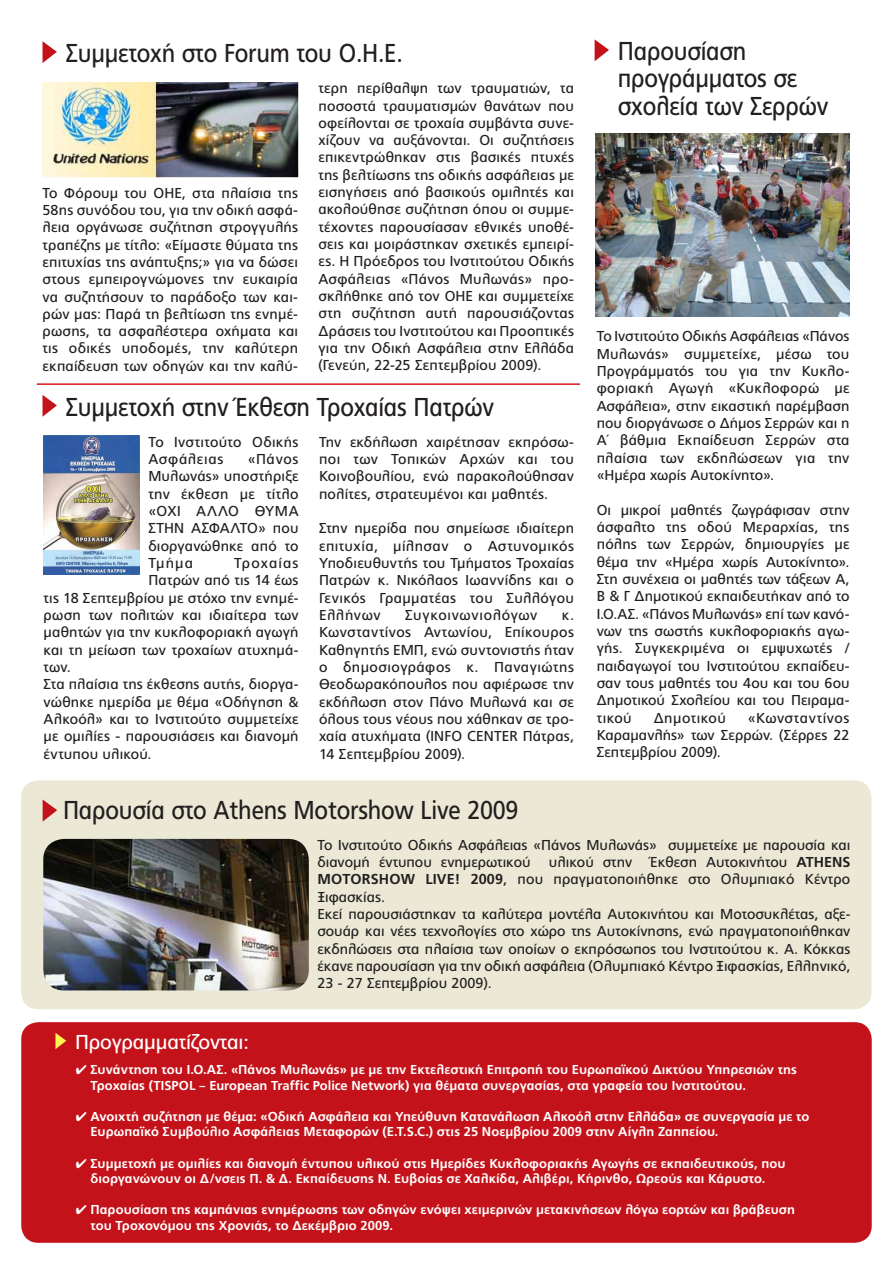
<style>
.page{position:relative;width:893px;height:1263px;background:#fff}
.page>*{position:absolute;margin:0;border:0;box-sizing:border-box;transform-origin:0 0}
.t1{font:25.95px/27.3px "PF Catalog";letter-spacing:-.01em;color:#231f20;scale:.9 1}
.t2{font:20.1px "PF Catalog";letter-spacing:-.01em;color:#fff}
.t3{font:14.4px/17.4px "PF Catalog";letter-spacing:.005em;color:#231f20;text-align:justify}
.t4{font:14.4px/17.4px "PF Catalog";letter-spacing:.03em;color:#231f20}
.t5{font:14.4px "PF Catalog";letter-spacing:.04em;color:#231f20}
.t6{font:14.4px "PF Catalog";letter-spacing:.08em;color:#231f20}
.t7{font:700 12.9px/15.6px "PF Catalog";letter-spacing:.005em;color:#fff}
.s1{font-weight:700}
</style>
<div class="page">
<div style="left:21px;top:780px;width:850px;height:229px;background:#ebe9d6;border-radius:17px"></div>
<img style="left:43px;top:839px;width:266px;height:151px">
<svg style="left:43px;top:800px;width:14px;height:22px"></svg>
<div style="left:21px;top:1022px;width:851px;height:221px;background:#c4121a;border-radius:17px"></div>
<svg style="left:55px;top:1033px;width:11px;height:16px"></svg>
<svg style="left:43px;top:41px;width:14px;height:22px"></svg>
<svg style="left:595px;top:39px;width:14px;height:22px"></svg>
<svg style="left:43px;top:395px;width:14px;height:22px"></svg>
<img style="left:43px;top:82px;width:255px;height:96px">
<img style="left:595px;top:134px;width:255px;height:183px">
<hr style="left:37px;top:383px;width:543px;height:2px;background:#d7171f">
<img style="left:44px;top:436px;width:96px;height:138px">
<h1 class="t1" style="left:66px;top:40px;width:376px">Συμμετοχή στο Forum του Ο.Η.Ε.</h1>
<h1 class="t1" style="left:618px;top:38px;width:235px">Παρουσίαση προγράμματος σε σχολεία των Σερρών</h1>
<p class="t3" style="left:318px;top:80px;width:257px">τερη περίθαλψη των τραυματιών, τα ποσοστά τραυματισμών θανάτων που οφείλονται σε τροχαία συμβάντα συνε&shy;χίζουν να αυξάνονται. Οι συζητήσεις επικεντρώθηκαν στις βασικές πτυχές της βελτίωσης της οδικής ασφάλειας με εισηγήσεις από βασικούς ομιλητές και ακολούθησε συζήτηση όπου οι συμμε&shy;τέχοντες παρουσίασαν εθνικές υποθέ&shy;σεις και μοιράστηκαν σχετικές εμπειρί&shy;ες. Η Πρόεδρος του Ινστιτούτου Οδικής Ασφάλειας «Πάνος Μυλωνάς» προ&shy;σκλήθηκε από τον ΟΗΕ και συμμετείχε στη συζήτηση αυτή παρουσιάζοντας Δράσεις του Ινστιτούτου και Προοπτικές για την Οδική Ασφάλεια στην Ελλάδα (Γενεύη, 22-25 Σεπτεμβρίου 2009).</p>
<p class="t3" style="left:43px;top:184px;width:257px">Τo Φόρουμ του ΟΗΕ, στα πλαίσια της 58ης συνόδου του, για την οδική ασφά&shy;λεια οργάνωσε συζήτηση στρογγυλής τραπέζης με τίτλο: «Είμαστε θύματα της επιτυχίας της ανάπτυξης;» για να δώσει στους εμπειρογνώμονες την ευκαιρία να συζητήσουν το παράδοξο των και&shy;ρών μας: Παρά τη βελτίωση της ενημέ&shy;ρωσης, τα ασφαλέστερα οχήματα και τις οδικές υποδομές, την καλύτερη εκπαίδευση των οδηγών και την καλύ-</p>
<p class="t3" style="left:597px;top:328px;width:254px">Το Ινστιτούτο Οδικής Ασφάλειας «Πάνος Μυλωνάς» συμμετείχε, μέσω του Προγράμματός του για την Κυκλο&shy;φοριακή Αγωγή «Κυκλοφορώ με Ασφάλεια», στην εικαστική παρέμβαση που διοργάνωσε ο Δήμος Σερρών και η Α΄ βάθμια Εκπαίδευση Σερρών στα πλαίσια των εκδηλώσεων για την «Ημέρα χωρίς Αυτοκίνητο».</p>
<p class="t3" style="left:597px;top:501px;width:254px">Οι μικροί μαθητές ζωγράφισαν στην άσφαλτο της οδού Μεραρχίας, της πόλης των Σερρών, δημιουργίες με θέμα την «Ημέρα χωρίς Αυτοκίνητο».<br>Στη συνέχεια οι μαθητές των τάξεων Α, Β &amp; Γ Δημοτικού εκπαιδευτήκαν από το Ι.Ο.ΑΣ. «Πάνος Μυλωνάς» επί των κανό&shy;νων της σωστής κυκλοφοριακής αγω&shy;γής. Συγκεκριμένα οι εμψυχωτές / παιδαγωγοί του Ινστιτούτου εκπαίδευ&shy;σαν τους μαθητές του 4ου και του 6ου Δημοτικού Σχολείου και του Πειραμα&shy;τικού</p>
<h1 class="t1" style="left:66px;top:393px;width:477px">Συμμετοχή στην Έκθεση Τροχαίας Πατρών</h1>
<p class="t4" style="left:148px;top:433px;width:152px">Το Ινστιτούτο Οδικής<br>Ασφάλειας</p>
<p class="t3" style="left:319px;top:433px;width:257px">Την εκδήλωση χαιρέτησαν εκπρόσω&shy;ποι των Τοπικών Αρχών και του Κοινοβουλίου, ενώ παρακολούθησαν πολίτες, στρατευμένοι και μαθητές.</p>
<p class="t3" style="left:319px;top:520px;width:257px">Στην ημερίδα που σημείωσε ιδιαίτερη επιτυχία, μίλησαν ο Αστυνομικός Υποδιευθυντής του Τμήματος Τροχαίας Πατρών κ. Νικόλαος Ιωαννίδης και ο Γενικός Γραμματέας του Συλλόγου Ελλήνων</p>
<p class="t3" style="left:148px;top:450px;width:152px;text-indent:99px">«Πάνος Μυλωνάς» υποστήριξε την έκθεση με τίτλο «ΟΧΙ ΑΛΛΟ ΘΥΜΑ ΣΤΗΝ ΑΣΦΑΛΤΟ» που διοργανώθηκε από το Τμήμα</p>
<p class="t6" style="left:234px;top:555px;width:66px">Τροχαίας</p>
<p class="t3" style="left:148px;top:572px;width:152px">Πατρών από τις 14 έως</p>
<p class="t3" style="left:44px;top:589px;width:257px">τις 18 Σεπτεμβρίου με στόχο την ενημέ-</p>
<p class="t3" style="left:44px;top:606px;width:256px">ρωση των πολιτών και ιδιαίτερα των</p>
<p class="t3" style="left:44px;top:624px;width:256px">μαθητών για την κυκλοφοριακή αγωγή</p>
<p class="t3" style="left:44px;top:641px;width:257px">και τη μείωση των τροχαίων ατυχημά-</p>
<p class="t3" style="left:44px;top:658px;width:29px">των.</p>
<p class="t3" style="left:44px;top:676px;width:257px">Στα πλαίσια της έκθεσης αυτής, διοργα-</p>
<p class="t3" style="left:44px;top:693px;width:256px">νώθηκε ημερίδα με θέμα «Οδήγηση &amp;</p>
<p class="t3" style="left:44px;top:710px;width:257px">Αλκοόλ» και το Ινστιτούτο συμμετείχε</p>
<p class="t3" style="left:44px;top:728px;width:256px">με ομιλίες - παρουσιάσεις και διανομή</p>
<p class="t3" style="left:44px;top:745px;width:109px">έντυπου υλικού.</p>
<p class="t5" style="left:405px;top:607px;width:134px">Συγκοινωνιολόγων</p>
<p class="t3" style="left:319px;top:606px;width:257px;text-indent:243px">κ.<br>Κωνσταντίνος Αντωνίου, Επίκουρος Καθηγητής ΕΜΠ, ενώ συντονιστής ήταν ο δημοσιογράφος κ. Παναγιώτης Θεοδωρακόπουλος που αφιέρωσε την εκδήλωση στον Πάνο Μυλωνά και σε όλους τους νέους που χάθηκαν σε τρο&shy;χαία ατυχήματα (INFO CENTER Πάτρας, 14 Σεπτεμβρίου 2009).</p>
<p class="t3" style="left:597px;top:709px;width:254px;text-indent:151px">«Κωνσταντίνος Καραμανλής» των Σερρών. (Σέρρες 22<br>Σεπτεμβρίου 2009).</p>
<p class="t4" style="left:654px;top:709px;width:74px">Δημοτικού</p>
<h1 class="t1" style="left:63px;top:796px;width:508px">Παρουσία στο Athens Motorshow Live 2009</h1>
<h2 class="t2" style="left:75px;top:1030px;width:175px">Προγραμματίζονται:</h2>
<p class="t3" style="left:317px;top:836px;width:535px">Το Ινστιτούτο Οδικής Ασφάλειας «Πάνος Μυλωνάς» συμμετείχε με παρουσία και διανομή έντυπου ενημερωτικού</p>
<p class="t3" style="left:549px;top:853px;width:85px">υλικού στην</p>
<p class="t3" style="left:317px;top:853px;width:535px;text-align:left;text-indent:333px">Έκθεση Αυτοκινήτου <span class="s1">ATHENS MOTORSHOW LIVE! 2009</span>, που πραγματοποιήθηκε στο Ολυμπιακό Κέντρο Ξιφασκίας.<br>Εκεί παρουσιάστηκαν τα καλύτερα μοντέλα Αυτοκινήτου και Μοτοσυκλέτας, αξε&shy;σουάρ και νέες τεχνολογίες στο χώρο της Αυτοκίνησης, ενώ πραγματοποιήθηκαν εκδηλώσεις στα πλαίσια των οποίων ο εκπρόσωπος του Ινστιτούτου κ. Α. Κόκκας έκανε παρουσίαση για την οδική ασφάλεια (Ολυμπιακό Κέντρο Ξιφασκίας, Ελληνικό, 23 - 27 Σεπτεμβρίου 2009).</p>
<p class="t7" style="left:90px;top:1062px;width:708px;text-indent:-15px">✔ Συνάντηση του Ι.Ο.ΑΣ. «Πάνος Μυλωνάς» με με την Εκτελεστική Επιτροπή του Ευρωπαϊκού Δικτύου Υπηρεσιών της<br>Τροχαίας (TISPOL – European Traffic Police Network) για θέματα συνεργασίας, στα γραφεία του Ινστιτούτου.</p>
<p class="t7" style="left:90px;top:1108px;width:720px;text-indent:-15px">✔ Ανοιχτή συζήτηση με θέμα: «Οδική Ασφάλεια και Υπεύθυνη Κατανάλωση Αλκοόλ στην Ελλάδα» σε συνεργασία με το<br>Ευρωπαϊκό Συμβούλιο Ασφάλειας Μεταφορών (E.T.S.C.) στις 25 Νοεμβρίου 2009 στην Αίγλη Ζαππείου.</p>
<p class="t7" style="left:76px;top:1155px;width:711px;text-align:center">✔ Συμμετοχή με ομιλίες και διανομή έντυπου υλικού στις Ημερίδες Κυκλοφοριακής Αγωγής σε εκπαιδευτικούς, που διοργανώνουν οι Δ/νσεις Π. &amp; Δ. Εκπαίδευσης Ν. Ευβοίας σε Χαλκίδα, Αλιβέρι, Κήρινθο, Ωρεούς και Κάρυστο.</p>
<p class="t7" style="left:90px;top:1202px;width:706px;text-indent:-15px">✔ Παρουσίαση της καμπάνιας ενημέρωσης των οδηγών ενόψει χειμερινών μετακινήσεων λόγω εορτών και βράβευση του Τροχονόμου της Χρονιάς, το Δεκέμβριο 2009.</p>
</div>
